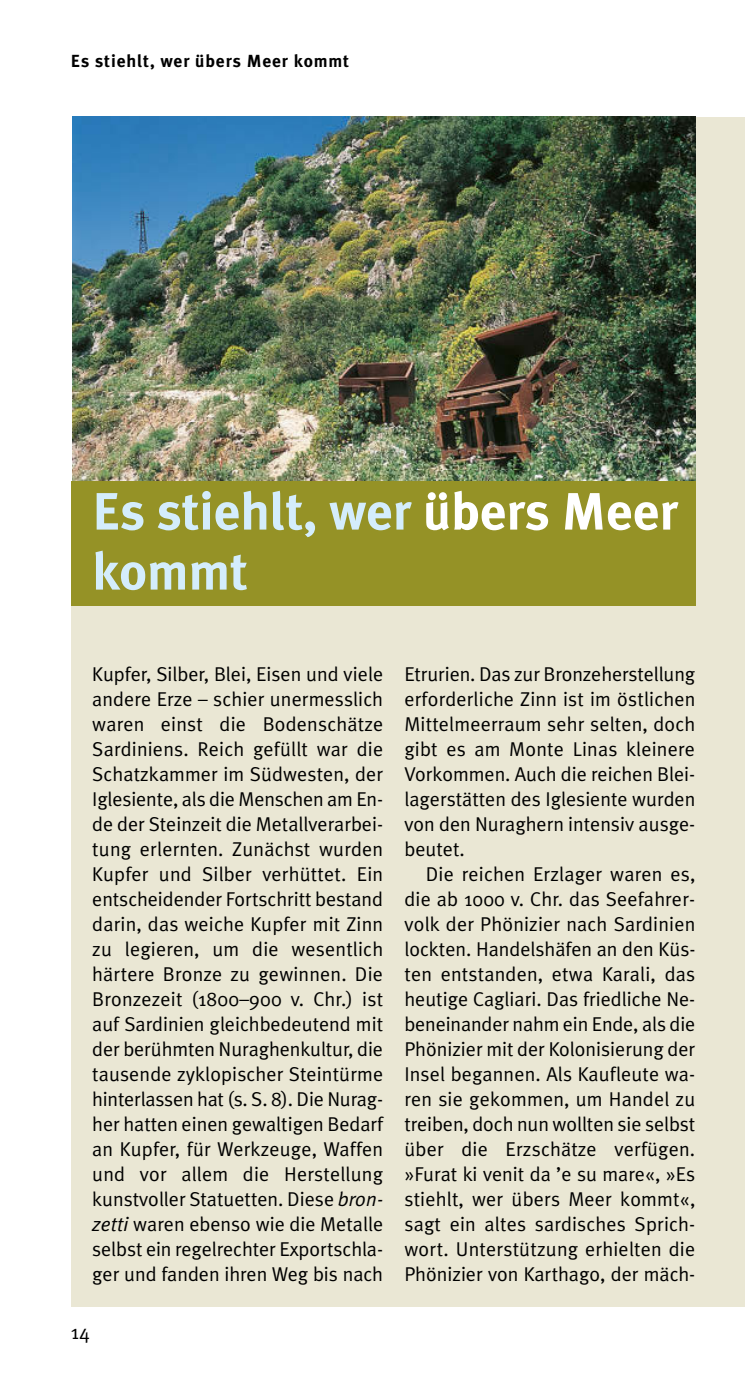
<style>
.page{position:relative;width:745px;height:1382px;background:#fff}
.page>*{position:absolute;margin:0;border:0;box-sizing:border-box;transform-origin:0 0}
.t1{font:700 52.5px/60px "Meta Plus";color:#d4edfc}
.t2{font:20px/25px "Meta Plus Normal";color:#000;text-align:justify}
.t3{font:700 17.5px "Meta Plus";letter-spacing:.05em;color:#000}
.s1{color:#fff}
.s2{font-style:italic}
</style>
<div class="page">
<div style="left:71px;top:117px;width:673px;height:1189px;background:#eae7d4"></div>
<div style="left:71px;top:449px;width:623px;height:157px;background:#959226"></div>
<img style="left:72px;top:117px;width:622px;height:363px">
<p class="t3" style="left:71px;top:54px;width:279px">Es stiehlt, wer übers Meer kommt</p>
<h1 class="t1" style="left:92px;top:485px;width:587px">Es stiehlt, wer <span class="s1">übers Meer </span>kommt</h1>
<p class="t2" style="left:92px;top:663px;width:292px">Kupfer, Silber, Blei, Eisen und viele andere Erze – schier unermesslich waren einst die Bodenschätze Sardiniens. Reich gefüllt war die Schatzkammer im Südwesten, der Iglesiente, als die Menschen am En&shy;de der Steinzeit die Me tall ver ar bei - tung erlernten. Zunächst wurden Kup fer und Silber verhüttet. Ein entscheidender Fortschritt bestand darin, das weiche Kupfer mit Zinn zu legieren, um die wesentlich här tere Bronze zu gewinnen. Die Bronzezeit (1800–900 v. Chr.) ist auf Sardinien gleichbedeutend mit der berühmten Nuraghenkultur, die tausende zyklopischer Steintürme hinterlassen hat (s. S. 8). Die Nu rag&shy;her hatten einen gewaltigen Be darf an Kupfer, für Werkzeuge, Waf fen und vor allem die Herstellung kunstvoller Statuetten. Diese <span class="s2">bron&shy;zetti</span> waren ebenso wie die Metalle selbst ein regelrechter Export schla - ger und fanden ihren Weg bis nach</p>
<p class="t2" style="left:404px;top:663px;width:292px">Etrurien. Das zur Bronze her stellung erforderliche Zinn ist im östlichen Mittelmeerraum sehr selten, doch gibt es am Monte Linas kleinere Vor kommen. Auch die reichen Blei&shy;lagerstätten des Iglesiente wurden von den Nuraghern intensiv aus ge&shy;beutet.</p>
<p class="t2" style="left:404px;top:863px;width:292px;text-indent:21px">Die reichen Erzlager waren es, die ab 1000 v. Chr. das See fahrer - volk der Phönizier nach Sardinien lockten. Handelshäfen an den Küs - ten entstanden, etwa Karali, das heutige Cagliari. Das friedliche Ne&shy;beneinander nahm ein Ende, als die Phönizier mit der Kolonisierung der Insel begannen. Als Kaufleute wa&shy;ren sie gekommen, um Handel zu treiben, doch nun wollten sie selbst über die Erzschätze ver fügen. »Furat ki venit da ’e su mare«, »Es stiehlt, wer übers Meer kommt«, sagt ein altes sardisches Sprich&shy;wort. Unterstützung erhiel ten die Phönizier von Karthago, der mäch-</p>
<p class="t2" style="left:71px;top:1321px;width:20px">14</p>
</div>
